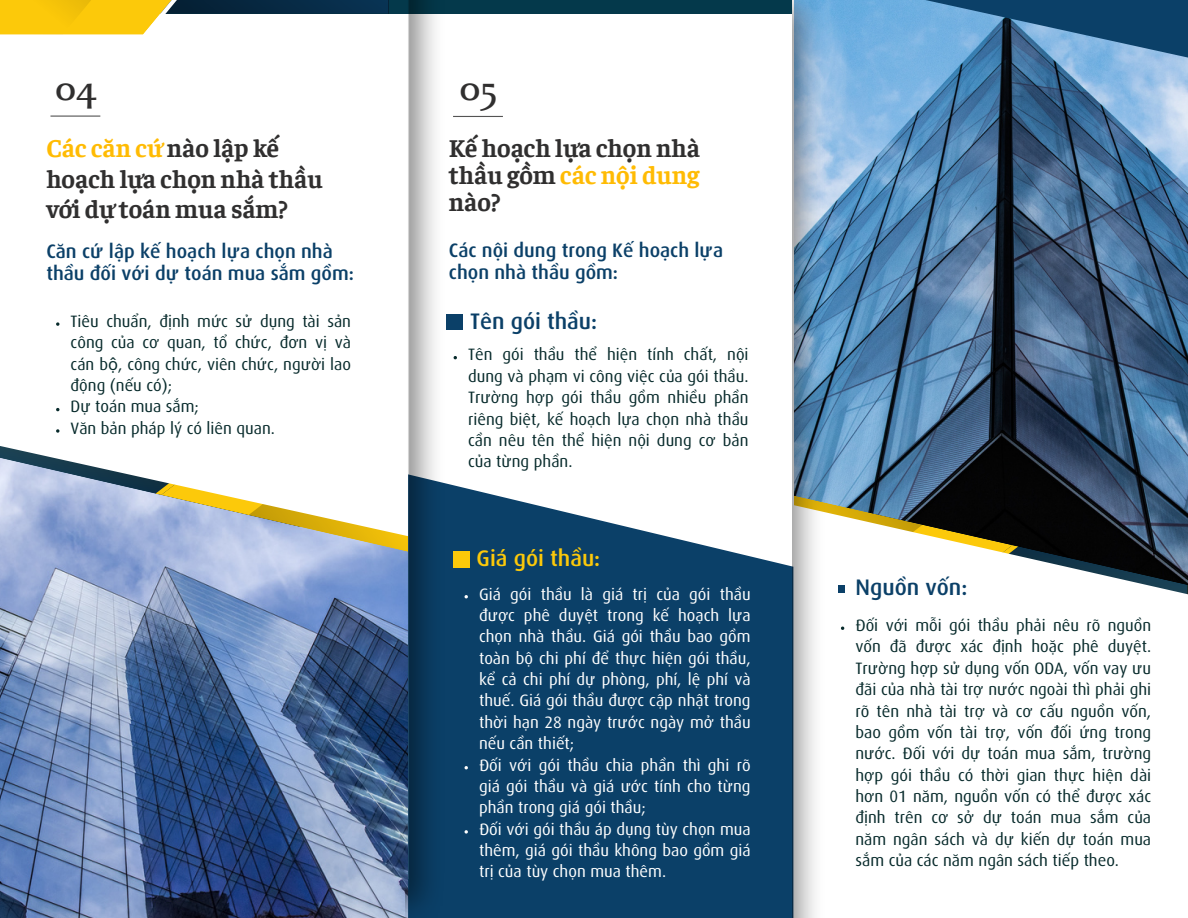
<style>
.page{position:relative;width:1188px;height:918px;background:#fff}
.page>*{position:absolute;margin:0;border:0;box-sizing:border-box;transform-origin:0 0}
.t1{font:37.5px "Beatrix Antiqua";color:#302f2f}
.t2{font:700 25.5px/30.3px "Faustina";color:#302f2f}
.t3{font:500 22.5px "AG Dax Pro";color:#0b4068}
.t4{font:500 22.5px "AG Dax Pro";color:#fcc90a}
.t5{font:500 19.5px/22.5px "AG Dax Pro";color:#0b4068}
.t6{font:16.5px/21.3px "AG Dax Pro";color:#072a2b;text-align:justify}
.t7{font:16.5px/21.3px "AG Dax Pro";color:#fff;text-align:justify}
.s1{color:#ffbb03}
.s2{font-family:"Noto Sans"}
</style>
<div class="page">
<img style="left:827px;top:66px;width:361px;height:420px">
<img style="left:0;top:553px;width:405px;height:365px">
<div style="left:161px;top:0;width:631px;height:14px;background:#04394b"></div>
<svg style="left:0;top:0;width:389px;height:35px"></svg>
<svg style="left:447px;top:483px;width:345px;height:435px;background:#1c4d72"></svg>
<img style="left:405px;top:0;width:42px;height:918px">
<img style="left:792px;top:0;width:35px;height:918px">
<svg style="left:804px;top:0;width:384px;height:66px;background:#5288b3"></svg>
<svg style="left:56px;top:322px;width:3px;height:4px"></svg>
<svg style="left:0;top:399px;width:436px;height:154px"></svg>
<svg style="left:730px;top:486px;width:458px;height:144px"></svg>
<hr style="left:50px;top:116px;width:50px;height:1px;background:#545454">
<hr style="left:453px;top:116px;width:50px;height:1px;background:#545454">
<div style="left:447px;top:314px;width:16px;height:16px;background:#0b4068"></div>
<svg style="left:465px;top:830px;width:3px;height:4px"></svg>
<div style="left:454px;top:552px;width:16px;height:16px;background:#fcc90a"></div>
<div style="left:838px;top:585px;width:7px;height:8px;background:#0b4068"></div>
<p class="t1" style="left:55px;top:63px;width:43px">04</p>
<p class="t1" style="left:460px;top:64px;width:39px">05</p>
<p class="t2" style="left:46px;top:131px;width:278px"><span class="s1">Các căn cứ</span> nào lập kế hoạch lựa chọn nhà thầu với dự toán mua sắm?</p>
<p class="t2" style="left:449px;top:133px;width:253px;line-height:27px;text-align:justify">Kế hoạch lựa chọn nhà thầu gồm <span class="s1">các nội dung </span>nào?</p>
<p class="t5" style="left:46px;top:241px;width:309px">Căn cứ lập kế hoạch lựa chọn nhà thầu đối với dự toán mua sắm gồm:</p>
<p class="t6" style="left:71px;top:312px;width:282px;text-align:left">Tiêu chuẩn, định mức sử dụng tài sản công của cơ quan, tổ chức, đơn vị và cán b<span class="s2">ộ</span>, công chức, viên chức, người lao động (nếu có);</p>
<p class="t6" style="left:71px;top:397px;width:130px">Dự toán mua sắm;</p>
<p class="t6" style="left:71px;top:419px;width:206px">Văn bản pháp lý có liên quan.</p>
<p class="t5" style="left:449px;top:240px;width:276px">Các nội dung trong Kế hoạch lựa chọn nhà thầu gồm:</p>
<p class="t3" style="left:470px;top:311px;width:129px">Tên gói thầu:</p>
<p class="t6" style="left:468px;top:345px;width:282px">Tên gói thầu thể hiện tính chất, nội dung và phạm vi công việc của gói thầu.<br>Trường hợp gói thầu gồm nhiều phần riêng biệt, kế hoạch lựa chọn nhà thầu cần nêu tên thể hiện nội dung cơ bản của từng phần.</p>
<p class="t4" style="left:477px;top:548px;width:125px">Giá gói thầu:</p>
<p class="t7" style="left:479px;top:584px;width:273px">Giá gói thầu là giá trị của gói thầu được phê duyệt trong kế hoạch lựa chọn nhà thầu. Giá gói thầu bao gồm toàn bộ chi phí để thực hiện gói thầu, kể cả chi phí dự phòng, phí, lệ phí và thuế. Giá gói thầu được cập nhật trong thời hạn 28 ngày trước ngày mở thầu nếu cần thiết;</p>
<p class="t7" style="left:479px;top:755px;width:273px">Đối với gói thầu chia phần thì ghi rõ giá gói thầu và giá ước tính cho từng phần trong giá gói thầu;</p>
<p class="t7" style="left:479px;top:820px;width:273px">Đối với gói thầu áp dụng tùy chọn mua thêm, giá gói thầu không bao gồm giá trị của tùy chọn mua thêm.</p>
<p class="t3" style="left:856px;top:577px;width:113px">Nguồn vốn:</p>
<p class="t6" style="left:855px;top:616px;width:297px">Đối với mỗi gói thầu phải nêu rõ nguồn vốn đã được xác định hoặc phê duyệt.<br>Trường hợp sử dụng vốn ODA, vốn vay ưu đãi của nhà tài trợ nước ngoài thì phải ghi rõ tên nhà tài trợ và cơ cấu nguồn vốn, bao gồm vốn tài trợ, vốn đối ứng trong nước. Đối với dự toán mua sắm, trường hợp gói thầu có thời gian thực hiện dài hơn 01 năm, nguồn vốn có thể được xác định trên cơ sở dự toán mua sắm của năm ngân sách và dự kiến dự toán mua sắm của các năm ngân sách tiếp theo.</p>
</div>
